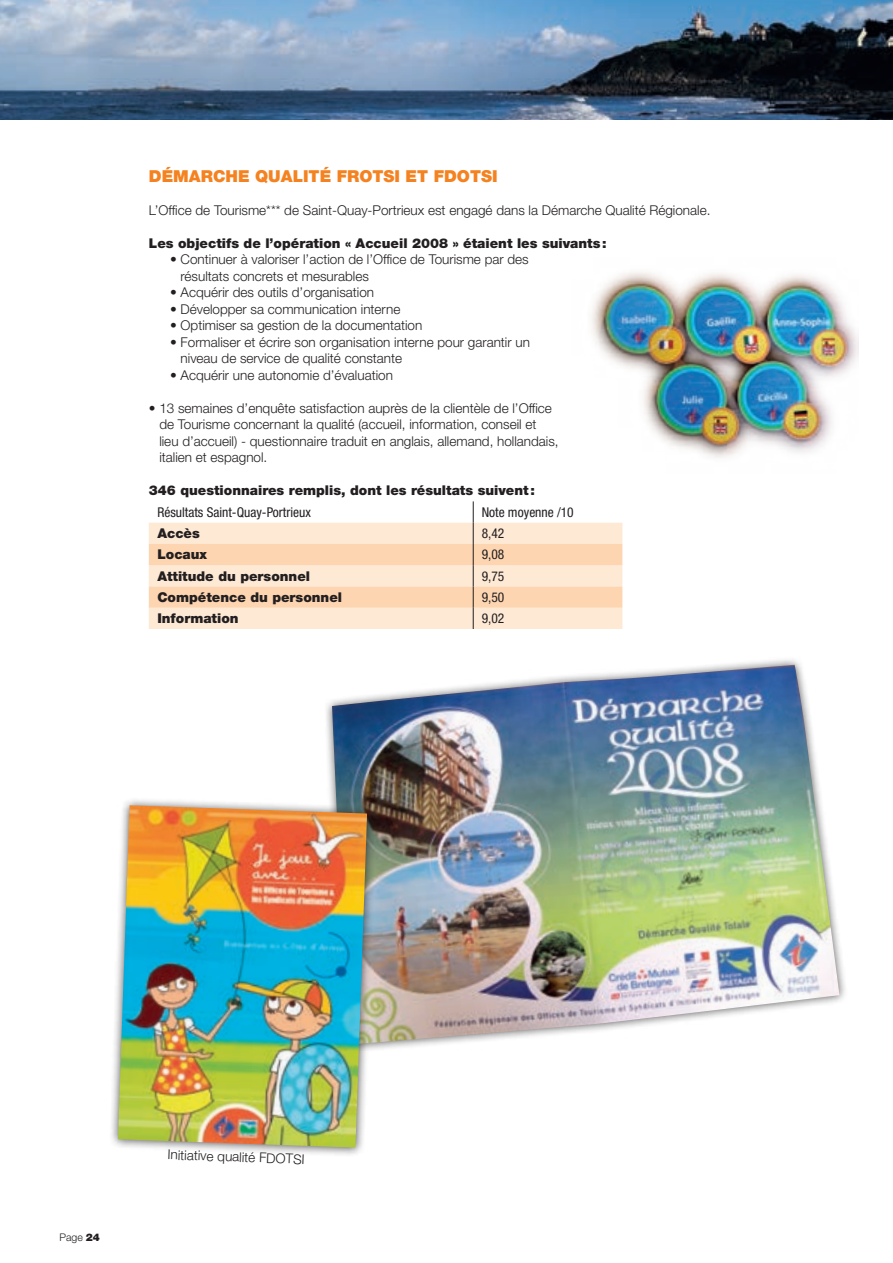
<style>
.page{position:relative;width:893px;height:1263px;background:#fff}
.page>*{position:absolute;margin:0;border:0;box-sizing:border-box;transform-origin:0 0}
.t1{font:900 16.5px "Helvetica Neue LT Std";color:#f58220}
.t2{font:300 13.5px/16.5px "Helvetica Neue LT Std";color:#231f20}
.t3{font:900 13.5px "Helvetica Neue LT Std";color:#231f20}
.t4{font:condensed 13.5px "Helvetica Neue LT Std";color:#231f20}
.t5{font:300 10.5px "Helvetica Neue LT Std";color:#231f20}
.s1{font-weight:900}
</style>
<div class="page">
<img style="left:0;top:0;width:893px;height:119px">
<svg style="left:149px;top:501px;width:473px;height:128px"></svg>
<img style="left:591px;top:272px;width:268px;height:186px">
<img style="left:608px;top:286px;width:68px;height:68px;border-radius:50%">
<img style="left:658px;top:365px;width:68px;height:68px;border-radius:50%">
<img style="left:633px;top:315px;width:50px;height:50px;border-radius:50%">
<img style="left:683px;top:280px;width:80px;height:80px;border-radius:50%">
<div style="left:323px;top:656px;width:525px;height:397px;background:#231f20;opacity:.75"></div>
<img style="left:332px;top:665px;width:507px;height:379px">
<div style="left:109px;top:796px;width:267px;height:361px;background:#231f20;opacity:.75"></div>
<img style="left:118px;top:805px;width:249px;height:342px">
<p class="t1" style="left:149px;top:166px;width:222px">Démarche Qualité FROTSI</p>
<p class="t1" style="left:406px;top:166px;width:40px">et FDOTSI</p>
<p class="t2" style="left:149px;top:202px;width:563px">L’Office de Tourisme*** de Saint-Quay-Portrieux est engagé dans la Démarche Qualité Régionale.</p>
<p class="t3" style="left:149px;top:235px;width:459px">Les objectifs de l’opération « Accueil 2008 » étaient les suivants:</p>
<p class="t2" style="left:181px;top:251px;width:350px;text-indent:-11px">• Continuer à valoriser l’action de l’Office de Tourisme par des résultats concrets et mesurables</p>
<p class="t2" style="left:170px;top:284px;width:206px">• Acquérir des outils d’organisation</p>
<p class="t2" style="left:170px;top:301px;width:232px">• Développer sa communication interne</p>
<p class="t2" style="left:170px;top:317px;width:254px">• Optimiser sa gestion de la documentation</p>
<p class="t2" style="left:181px;top:334px;width:351px;text-indent:-11px">• Formaliser et écrire son organisation interne pour garantir un niveau de service de qualité constante</p>
<p class="t2" style="left:170px;top:366px;width:224px">• Acquérir une autonomie d’évaluation</p>
<p class="t2" style="left:159px;top:399px;width:401px;text-indent:-11px">• 13 semaines d’enquête satisfaction auprès de la clientèle de l’Office de Tourisme concernant la qualité (accueil, information, conseil et lieu d’accueil) - questionnaire traduit en anglais, allemand, hollandais, italien et espagnol.</p>
<p class="t3" style="left:149px;top:482px;width:388px">346 questionnaires remplis, dont les résultats suivent :</p>
<p class="t4" style="left:157px;top:504px;width:155px">Résultats Saint-Quay-Portrieux</p>
<p class="t4" style="left:482px;top:504px;width:94px">Note moyenne /10</p>
<p class="t3" style="left:157px;top:525px;width:44px">Accès</p>
<p class="t4" style="left:482px;top:525px;width:24px">8,42</p>
<p class="t3" style="left:157px;top:546px;width:52px">Locaux</p>
<p class="t4" style="left:482px;top:547px;width:24px">9,08</p>
<p class="t3" style="left:157px;top:568px;width:154px">Attitude du personnel</p>
<p class="t4" style="left:482px;top:568px;width:24px">9,75</p>
<p class="t3" style="left:157px;top:589px;width:186px">Compétence du personnel</p>
<p class="t4" style="left:482px;top:589px;width:24px">9,50</p>
<p class="t3" style="left:157px;top:610px;width:83px">Information</p>
<p class="t4" style="left:482px;top:611px;width:24px">9,02</p>
<p class="t5" style="left:60px;top:1230px;width:42px">Page <span class="s1">24</span></p>
<p class="t2" style="left:168px;top:1146px;width:136px;rotate:2deg">Initiative qualité FD OTSI</p>
</div>
